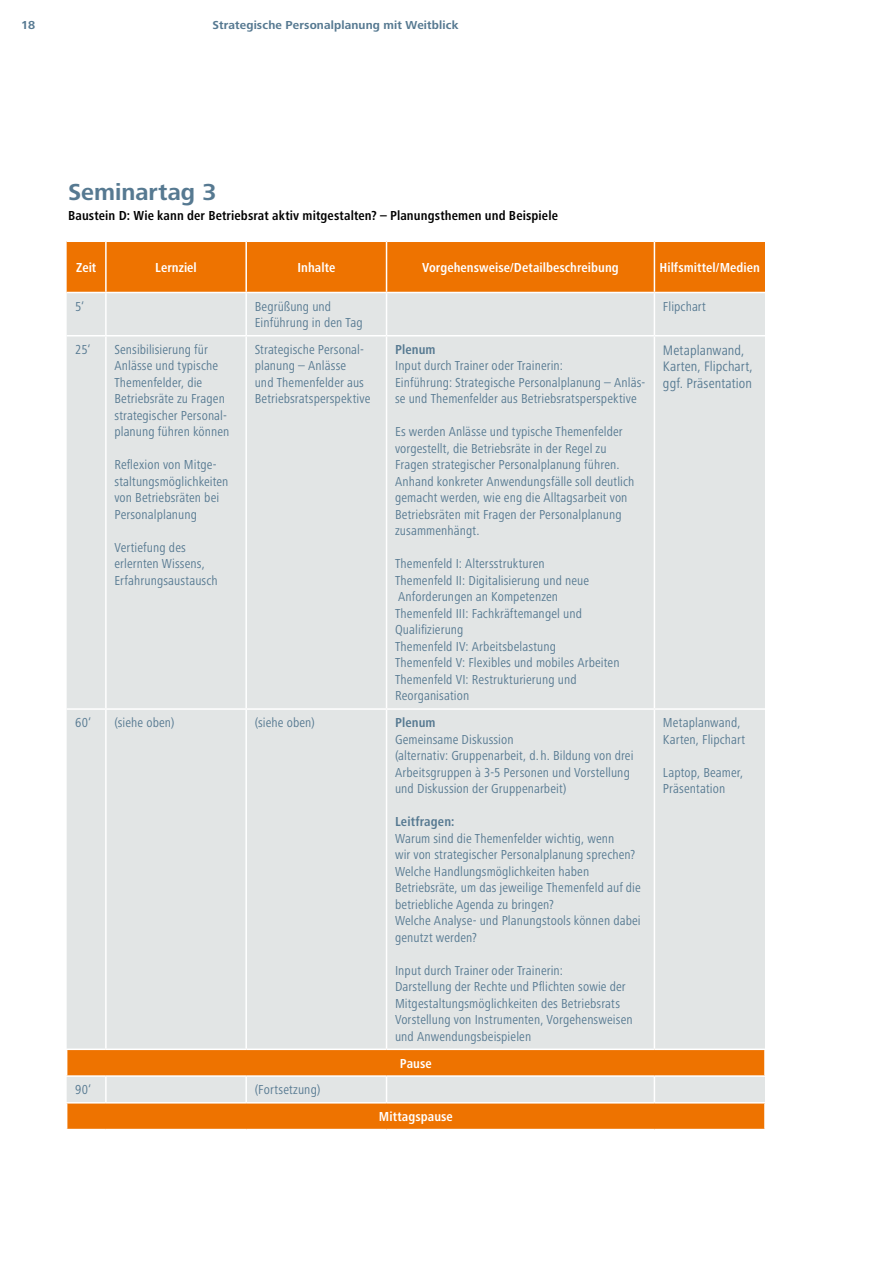
<style>
.page{position:relative;width:893px;height:1263px;background:#fff}
.page>*{position:absolute;margin:0;border:0;box-sizing:border-box;transform-origin:0 0}
.t1{font:700 24px "Frutiger Next Pro";color:#567991}
.t2{font:condensed 14.25px/16.5px "Frutiger Next Pro";letter-spacing:.005em;color:#567991}
.t3{font:condensed 13.5px/16.5px "Frutiger Next Pro";letter-spacing:.01em;color:#567991}
.t4{font:700 condensed 13.5px "Frutiger Next Pro";letter-spacing:.005em;color:#fff}
.t5{font:700 condensed 13.5px "Frutiger Next Pro";letter-spacing:.01em;color:#000}
.t6{font:700 condensed 13.5px "Frutiger Next Pro";letter-spacing:.01em;color:#567991}
.t7{font:700 12px "Frutiger Next Pro";letter-spacing:.01em;color:#567991}
</style>
<div class="page">
<div style="left:67px;top:242px;width:698px;height:887px;background:#ee7300"></div>
<div style="left:67px;top:293px;width:698px;height:809px;background:#e2e5e5"></div>
<hr style="left:105px;top:242px;width:2px;height:50px;background:#fff">
<hr style="left:66px;top:1102px;width:40px;height:1px;background:#fff">
<hr style="left:106px;top:1102px;width:140px;height:1px;background:#fff">
<hr style="left:246px;top:1102px;width:141px;height:1px;background:#fff">
<hr style="left:387px;top:1102px;width:267px;height:1px;background:#fff">
<hr style="left:654px;top:1102px;width:112px;height:1px;background:#fff">
<hr style="left:245px;top:242px;width:2px;height:50px;background:#fff">
<hr style="left:764px;top:1103px;width:2px;height:26px;background:#fff">
<hr style="left:386px;top:242px;width:1px;height:50px;background:#fff">
<hr style="left:654px;top:242px;width:1px;height:50px;background:#fff">
<hr style="left:67px;top:292px;width:39px;height:1px;background:#fff">
<hr style="left:106px;top:292px;width:140px;height:1px;background:#fff">
<hr style="left:246px;top:292px;width:141px;height:1px;background:#fff">
<hr style="left:387px;top:292px;width:267px;height:1px;background:#fff">
<hr style="left:654px;top:292px;width:111px;height:1px;background:#fff">
<hr style="left:105px;top:293px;width:2px;height:42px;background:#fff">
<hr style="left:105px;top:1077px;width:2px;height:25px;background:#fff">
<hr style="left:245px;top:293px;width:2px;height:42px;background:#fff">
<hr style="left:245px;top:1077px;width:2px;height:25px;background:#fff">
<hr style="left:386px;top:293px;width:1px;height:42px;background:#fff">
<svg style="left:386px;top:1077px;width:1px;height:25px"></svg>
<hr style="left:654px;top:293px;width:1px;height:42px;background:#fff">
<svg style="left:654px;top:1077px;width:1px;height:25px"></svg>
<hr style="left:105px;top:336px;width:2px;height:372px;background:#fff">
<hr style="left:105px;top:710px;width:2px;height:338px;background:#fff">
<hr style="left:245px;top:336px;width:2px;height:372px;background:#fff">
<hr style="left:245px;top:710px;width:2px;height:338px;background:#fff">
<hr style="left:386px;top:336px;width:1px;height:372px;background:#fff">
<hr style="left:386px;top:710px;width:1px;height:338px;background:#fff">
<hr style="left:654px;top:336px;width:1px;height:372px;background:#fff">
<hr style="left:654px;top:710px;width:1px;height:338px;background:#fff">
<hr style="left:67px;top:335px;width:39px;height:1px;background:#fff">
<hr style="left:106px;top:335px;width:140px;height:1px;background:#fff">
<hr style="left:246px;top:335px;width:141px;height:1px;background:#fff">
<hr style="left:387px;top:335px;width:267px;height:1px;background:#fff">
<hr style="left:654px;top:335px;width:111px;height:1px;background:#fff">
<hr style="left:67px;top:708px;width:39px;height:2px;background:#fff">
<hr style="left:106px;top:708px;width:140px;height:2px;background:#fff">
<hr style="left:246px;top:708px;width:141px;height:2px;background:#fff">
<hr style="left:387px;top:708px;width:267px;height:2px;background:#fff">
<hr style="left:654px;top:708px;width:111px;height:2px;background:#fff">
<hr style="left:66px;top:1048px;width:40px;height:2px;background:#fff">
<hr style="left:106px;top:1048px;width:140px;height:2px;background:#fff">
<hr style="left:246px;top:1048px;width:141px;height:2px;background:#fff">
<hr style="left:387px;top:1048px;width:267px;height:2px;background:#fff">
<hr style="left:654px;top:1048px;width:112px;height:2px;background:#fff">
<hr style="left:764px;top:1050px;width:2px;height:25px;background:#fff">
<hr style="left:66px;top:1075px;width:40px;height:2px;background:#fff">
<hr style="left:106px;top:1075px;width:140px;height:2px;background:#fff">
<hr style="left:246px;top:1075px;width:141px;height:2px;background:#fff">
<hr style="left:387px;top:1075px;width:267px;height:2px;background:#fff">
<hr style="left:654px;top:1075px;width:112px;height:2px;background:#fff">
<p class="t7" style="left:21px;top:18px;width:16px">18</p>
<p class="t7" style="left:213px;top:18px;width:247px">Strategische Personalplanung mit Weitblick</p>
<h1 class="t1" style="left:68px;top:179px;width:150px">Seminartag 3</h1>
<p class="t5" style="left:68px;top:208px;width:491px">Baustein D: Wie kann der Betriebsrat aktiv mitgestalten? – Planungsthemen und Beispiele</p>
<p class="t4" style="left:76px;top:259px;width:22px">Zeit</p>
<p class="t4" style="left:155px;top:259px;width:43px">Lernziel</p>
<p class="t4" style="left:297px;top:259px;width:39px">Inhalte</p>
<p class="t4" style="left:422px;top:259px;width:198px">Vorgehensweise/Detailbeschreibung</p>
<p class="t4" style="left:659px;top:259px;width:102px">Hilfsmittel/Medien</p>
<p class="t3" style="left:75px;top:298px;width:11px">5‘</p>
<p class="t3" style="left:255px;top:298px;width:109px">Begrüßung und<br>Einführung in den Tag</p>
<p class="t3" style="left:663px;top:298px;width:45px">Flipchart</p>
<p class="t3" style="left:75px;top:341px;width:17px">25‘</p>
<p class="t3" style="left:114px;top:341px;width:116px">Sensibilisierung für<br>Anlässe und typische<br>Themenfelder, die<br>Betriebsräte zu Fragen strategischer Personal&shy;planung führen können</p>
<p class="t3" style="left:114px;top:457px;width:116px">Reflexion von Mitge&shy;staltungsmöglichkeiten von Betriebsräten bei<br>Personalplanung</p>
<p class="t3" style="left:114px;top:539px;width:105px">Vertiefung des erlernten Wissens,<br>Erfahrungsaustausch</p>
<p class="t3" style="left:255px;top:341px;width:117px">Strategische Personal&shy;planung – Anlässe<br>und Themenfelder aus<br>Betriebsratsperspektive</p>
<p class="t6" style="left:395px;top:342px;width:42px">Plenum</p>
<p class="t2" style="left:663px;top:341px;width:91px">Metaplanwand,<br>Karten, Flipchart, ggf. Präsentation</p>
<p class="t3" style="left:395px;top:358px;width:252px">Input durch Trainer oder Trainerin:<br>Einführung: Strategische Personalplanung – Anläs&shy;se und Themenfelder aus Betriebsratsperspektive</p>
<p class="t3" style="left:395px;top:424px;width:241px">Es werden Anlässe und typische Themenfelder vorgestellt, die Betriebsräte in der Regel zu Fragen strategischer Personalplanung führen.<br>Anhand konkreter Anwendungsfälle soll deutlich gemacht werden, wie eng die Alltagsarbeit von Betriebsräten mit Fragen der Personalplanung zusammenhängt.</p>
<p class="t3" style="left:395px;top:556px;width:226px">Themenfeld I: Altersstrukturen<br>Themenfeld II: Digitalisierung und neue<br>Anforderungen an Kompetenzen<br>Themenfeld III: Fachkräftemangel und<br>Qualifizierung<br>Themenfeld IV: Arbeitsbelastung<br>Themenfeld V: Flexibles und mobiles Arbeiten<br>Themenfeld VI: Restrukturierung und<br>Reorganisation</p>
<p class="t3" style="left:75px;top:714px;width:18px">60‘</p>
<p class="t3" style="left:114px;top:714px;width:61px">(siehe oben)</p>
<p class="t3" style="left:255px;top:714px;width:61px">(siehe oben)</p>
<p class="t6" style="left:395px;top:715px;width:42px">Plenum</p>
<p class="t3" style="left:395px;top:731px;width:240px">Gemeinsame Diskussion<br>(alternativ: Gruppenarbeit, d. h. Bildung von drei Arbeitsgruppen à 3-5 Personen und Vorstellung und Diskussion der Gruppenarbeit)</p>
<p class="t6" style="left:395px;top:814px;width:61px">Leitfragen:</p>
<p class="t3" style="left:395px;top:830px;width:247px">Warum sind die Themenfelder wichtig, wenn<br>wir von strategischer Personalplanung sprechen?<br>Welche Handlungsmöglichkeiten haben Betriebsräte, um das jeweilige Themenfeld auf die betriebliche Agenda zu bringen?<br>Welche Analyse- und Planungstools können dabei genutzt werden?</p>
<p class="t3" style="left:395px;top:962px;width:239px">Input durch Trainer oder Trainerin:<br>Darstellung der Rechte und Pflichten sowie der Mitgestaltungsmöglichkeiten des Betriebsrats Vorstellung von Instrumenten, Vorgehensweisen und Anwendungsbeispielen</p>
<p class="t3" style="left:75px;top:1081px;width:18px">90‘</p>
<p class="t3" style="left:255px;top:1081px;width:67px">(Fortsetzung)</p>
<p class="t4" style="left:400px;top:1055px;width:33px">Pause</p>
<p class="t4" style="left:379px;top:1109px;width:75px">Mittagspause</p>
<p class="t3" style="left:663px;top:714px;width:84px">Metaplanwand,<br>Karten, Flipchart</p>
<p class="t3" style="left:663px;top:764px;width:82px">Laptop, Beamer,<br>Präsentation</p>
</div>
